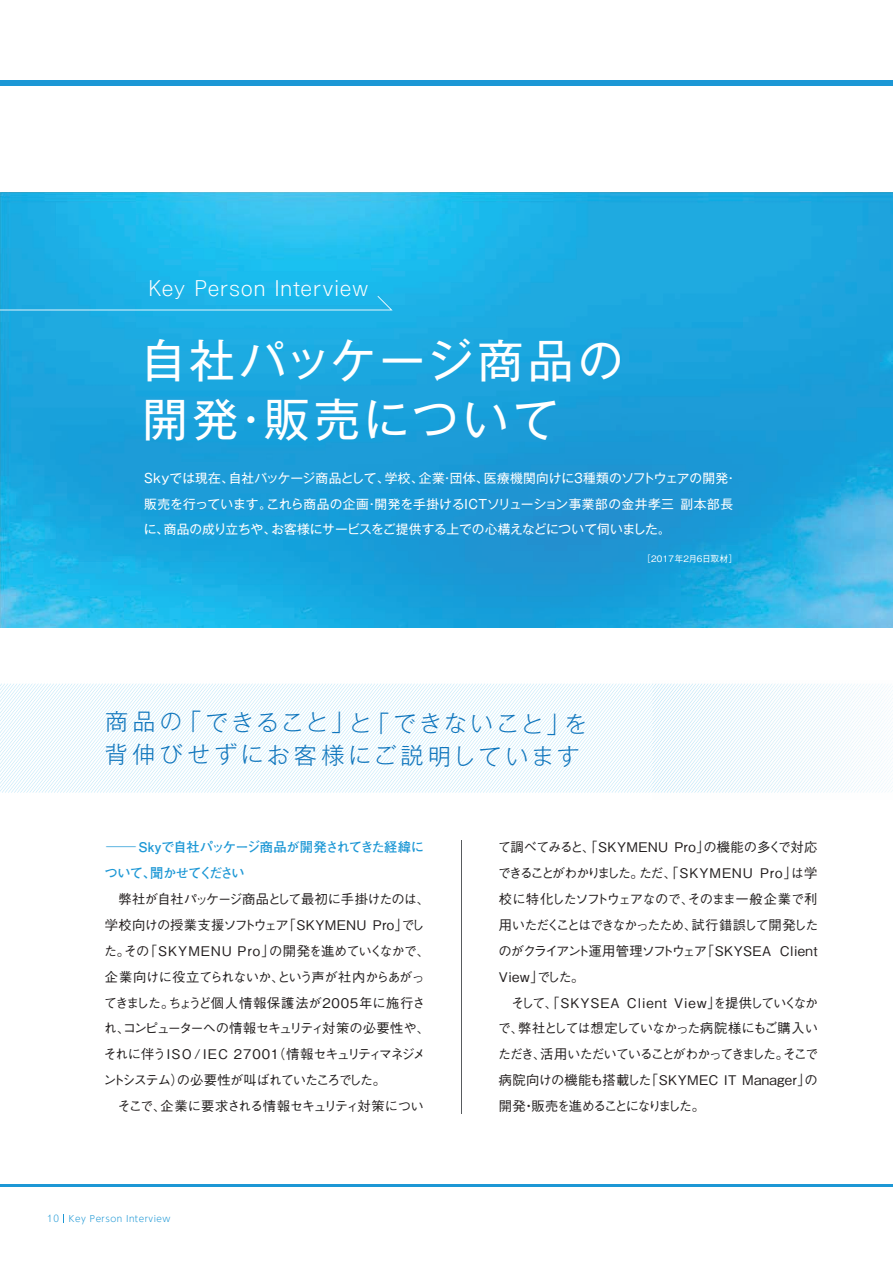
<style>
.page{position:relative;width:893px;height:1263px;background:#fff}
.page>*{position:absolute;margin:0;border:0;box-sizing:border-box;transform-origin:0 0}
.t1{font:45.9px/59.1px "Gothic MB101 Pro Regular 90 msp RKSJ H";letter-spacing:.09em;color:#fff}
.t2{font:22.95px/32.5px "Gothic MB101 Pro Light 90 msp RKSJ H";letter-spacing:.13em;color:#1076bd}
.t3{font:19.2px "Ntoday Std Light KL 90 msp RKSJ H";letter-spacing:.07em;color:#fff}
.t4{font:13.35px/25.8px "Gothic BBB Pro Medium 90 msp RKSJ H";letter-spacing:-.065em;color:#231f1f}
.t5{font:13.35px/25.8px "Futo Go B101 Pro Bold 90 msp RKSJ H";letter-spacing:-.07em;color:#1c97d5}
.t6{font:12.75px/25.2px "Gothic MB101 Pro Regular 90 msp RKSJ H";color:#fff}
.t7{font:8.85px "UD Shin Go Pro Light 90 msp RKSJ H";letter-spacing:.05em;color:#1c97d5}
.t8{font:8.85px "Gothic BBB Pro Medium 90 msp RKSJ H";letter-spacing:.025em;color:#fff}
.s1{font-family:"Gothic MB101 Pro Light 90 msp RKSJ H"}
.s2{font-family:"Ntoday Std Light KL 90 msp RKSJ H"}
</style>
<div class="page">
<img style="left:0;top:192px;width:893px;height:435px">
<svg style="left:0;top:296px;width:393px;height:14px;background:#24b3e6"></svg>
<div style="left:0;top:80px;width:893px;height:6px;background:#1c97d5"></div>
<hr style="left:0;top:1184px;width:893px;height:3px;background:#1c97d5">
<hr style="left:461px;top:840px;width:1px;height:274px;background:#585b5e">
<svg style="left:0;top:684px;width:893px;height:109px"></svg>
<h3 class="t3" style="left:149px;top:274px;width:221px">Key Person Interview</h3>
<h1 class="t1" style="left:140px;top:324px;width:485px">自社パッケージ商品の開発・販売について</h1>
<p class="t6" style="left:142px;top:464px;width:597px">Ｓｋｙでは現在、自社パッケージ商品として、学校、企業・団体、医療機関向けに3種類のソフトウェアの開発・販売を行っています。これら商品の企画・開発を手掛けるICTソリューション事業部の金井孝三副本部長に、商品の成り立ちや、お客様にサービスをご提供する上での心構えなどについて伺いました。　　　　</p>
<h2 class="t2" style="left:105px;top:703px;width:484px">商品の「できること」と「できないこと」を背伸びせずにお客様にご説明しています</h2>
<p class="t8" style="left:642px;top:552px;width:97px">［2017年2月6日取材］</p>
<p class="t5" style="left:101px;top:833px;width:325px"><span class="s1">－</span>Ｓｋｙで自社パッケージ商品が開発されてきた経緯について、聞かせてください</p>
<p class="t4" style="left:103px;top:884px;width:328px">　弊社が自社パッケージ商品として最初に手掛けたのは、学校向けの授業支援ソフトウェア「SKYMENU Pro」でした。その「SKYMENU Pro」の開発を進めていくなかで、企業向けに役立てられないか、という声が社内からあがってきました。ちょうど個人情報保護法が2005年に施行され、コンピューターへの情報セキュリティ対策の必要性や、それに伴うISO / IEC 27001（情報セキュリティマネジメントシステム）の必要性が叫ばれていたころでした。<br>　そこで、企業に要求される情報セキュリティ対策につい</p>
<p class="t7" style="left:47px;top:1211px;width:124px"><span class="s2">10</span> Key Person Interview</p>
<p class="t4" style="left:498px;top:833px;width:322px">て調べてみると、「SKYMENU Pro」の機能の多くで対応できることがわかりました。ただ、「SKYMENU Pro」は学校に特化したソフトウェアなので、そのまま一般企業で利用いただくことはできなかったため、試行錯誤して開発したのがクライアント運用管理ソフトウェア「SKYSEA Client<br>View」でした。<br>　そして、「SKYSEA Client View」を提供していくなかで、弊社としては想定していなかった病院様にもご購入いただき、活用いただいていることがわかってきました。そこで病院向けの機能も搭載した「SKYMEC IT Manager」の開発・販売を進めることになりました。</p>
</div>
